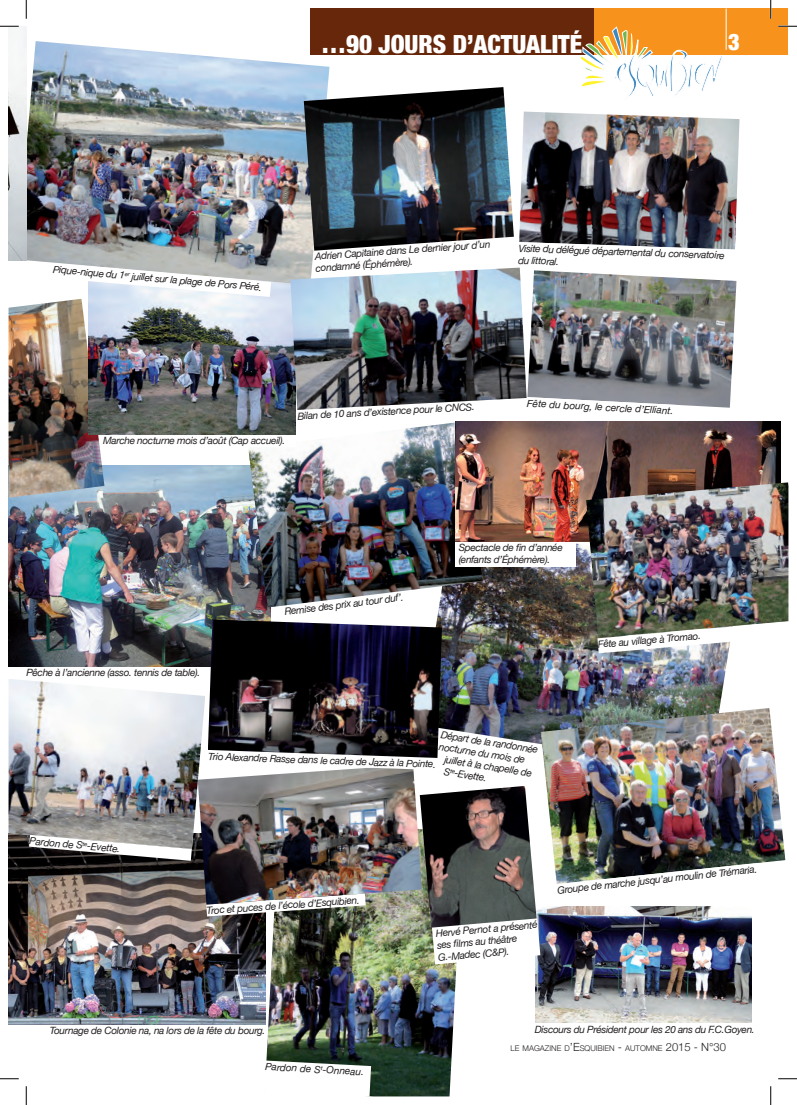
<style>
.page{position:relative;width:797px;height:1105px;background:#fff}
.page>*{position:absolute;margin:0;border:0;box-sizing:border-box;transform-origin:0 0}
.t1{font:900 condensed 25px "Helvetica Neue";color:#fff}
.t2{font:900 condensed 22.5px "Helvetica Neue";color:#fff}
.t3{font:italic 10px/12px "Helvetica Neue";letter-spacing:-.03em;color:#231f20}
.t4{font:300 7.88px "Helvetica Neue";color:#231f20}
.s1{font-size:11.25px}
</style>
<div class="page">
<img style="left:9px;top:465px;width:261px;height:202px">
<img style="left:437px;top:541px;width:292px;height:203px">
<img style="left:9px;top:299px;width:95px;height:199px">
<div style="left:593px;top:9px;width:195px;height:46px;background:#f7931d"></div>
<div style="left:310px;top:9px;width:283px;height:46px;background:#66270a"></div>
<svg style="left:580px;top:27px;width:142px;height:69px"></svg>
<hr style="left:726px;top:9px;width:1px;height:41px;background:#fff">
<img style="left:9px;top:861px;width:256px;height:163px">
<img style="left:519px;top:112px;width:220px;height:130px">
<img style="left:89px;top:285px;width:206px;height:150px">
<img style="left:17px;top:41px;width:312px;height:244px">
<img style="left:248px;top:422px;width:234px;height:185px">
<div style="left:103px;top:435px;width:192px;height:12px;background:#fff"></div>
<svg style="left:52px;top:263px;width:219px;height:34px"></svg>
<img style="left:304px;top:87px;width:210px;height:164px">
<img style="left:290px;top:268px;width:236px;height:142px">
<img style="left:535px;top:906px;width:216px;height:116px">
<div style="left:455px;top:541px;width:120px;height:25px;background:#fff"></div>
<img style="left:455px;top:422px;width:325px;height:119px">
<img style="left:265px;top:904px;width:192px;height:192px">
<svg style="left:265px;top:1060px;width:106px;height:36px"></svg>
<svg style="left:206px;top:904px;width:160px;height:12px"></svg>
<img style="left:198px;top:861px;width:222px;height:43px">
<img style="left:527px;top:274px;width:209px;height:134px">
<svg style="left:526px;top:397px;width:154px;height:11px"></svg>
<img style="left:586px;top:482px;width:202px;height:156px">
<img style="left:597px;top:622px;width:191px;height:31px">
<img style="left:540px;top:708px;width:245px;height:168px">
<img style="left:556px;top:863px;width:203px;height:21px">
<img style="left:9px;top:679px;width:411px;height:182px">
<img style="left:9px;top:27px;width:17px;height:233px">
<img style="left:420px;top:786px;width:116px;height:142px">
<svg style="left:432px;top:918px;width:108px;height:46px"></svg>
<svg style="left:518px;top:242px;width:218px;height:32px"></svg>
<img style="left:208px;top:619px;width:234px;height:139px">
<svg style="left:0;top:25px;width:19px;height:2px"></svg>
<svg style="left:778px;top:25px;width:19px;height:2px"></svg>
<svg style="left:0;top:1078px;width:19px;height:1px"></svg>
<svg style="left:778px;top:1078px;width:19px;height:1px"></svg>
<svg style="left:25px;top:0;width:2px;height:19px"></svg>
<svg style="left:25px;top:1086px;width:2px;height:19px"></svg>
<svg style="left:770px;top:0;width:1px;height:19px"></svg>
<svg style="left:770px;top:1086px;width:1px;height:19px"></svg>
<h1 class="t1" style="left:321px;top:29px;width:262px">…90 JOURS D’ACTUALITÉ</h1>
<h2 class="t2" style="left:728px;top:29px;width:13px">3</h2>
<p class="t3" style="left:54px;top:263px;width:211px;rotate:5deg">Pique-nique du 1<sup>er</sup> juillet sur la plage de Pors Péré.</p>
<p class="t3" style="left:314px;top:250px;width:177px;rotate:-4deg">Adrien Capitaine dans Le dernier jour d’un condamné (éphémère).</p>
<p class="t3" style="left:519px;top:242px;width:208px;rotate:2deg">Visite du délégué départemental du conservatoire du littoral.</p>
<p class="t3" style="left:103px;top:435px;width:184px">Marche nocturne mois d’août (Cap accueil).</p>
<p class="t3" style="left:297px;top:410px;width:179px;rotate:-3deg">Bilan de 10 ans d’existence pour le CNCS.</p>
<p class="t3" style="left:527px;top:397px;width:148px;rotate:3deg">Fête du bourg, le cercle d’Elliant.</p>
<p class="t3" style="left:458px;top:541px;width:105px">Spectacle de fin d’année (enfants d’éphémère).</p>
<p class="t3" style="left:284px;top:605px;width:121px;rotate:-7deg">Remise des prix au tour duf’.</p>
<p class="t3" style="left:26px;top:667px;width:175px">Pêche à l’ancienne (asso. tennis de table).</p>
<p class="t3" style="left:442px;top:728px;width:100px;rotate:9deg">Départ de la randonnée nocturne du mois de</p>
<p class="t3" style="left:208px;top:750px;width:229px;rotate:2deg">Trio Alexandre Rasse dans le cadre de Jazz à la Pointe.</p>
<p class="t3" style="left:445px;top:753px;width:90px;rotate:9deg">juillet à la chapelle de<br>S<sup>te</sup>-Evette.</p>
<p class="t3" style="left:597px;top:638px;width:105px;rotate:-5deg">Fête au village à Tromao.</p>
<p class="t3" style="left:30px;top:835px;width:93px;rotate:5deg">Pardon de S<sup>te</sup>-Evette.</p>
<p class="t3" style="left:206px;top:904px;width:155px;rotate:-4deg">Troc et puces de l’école d’Esquibien.</p>
<p class="t3" style="left:435px;top:927px;width:104px;rotate:-5deg">Hervé Pernot a présenté ses films au théâtre<br>G.-Madec (C&amp;P).</p>
<p class="t3" style="left:556px;top:884px;width:202px;rotate:-6deg">Groupe de marche jusqu’au moulin de Trémaria.</p>
<p class="t3" style="left:50px;top:1025px;width:217px">Tournage de Colonie na, na lors de la fête du bourg.</p>
<p class="t3" style="left:266px;top:1060px;width:100px;rotate:3deg">Pardon de S<sup>t</sup>-Onneau.</p>
<p class="t3" style="left:535px;top:1023px;width:221px">Discours du Président pour les 20 ans du F.C.Goyen.</p>
<p class="t4" style="left:510px;top:1043px;width:217px">LE MAGAZINE D<span class="s1">’E</span>SQUIBIEN <span class="s1">-</span> AUTOMNE <span class="s1">2015 - N°30</span></p>
</div>
